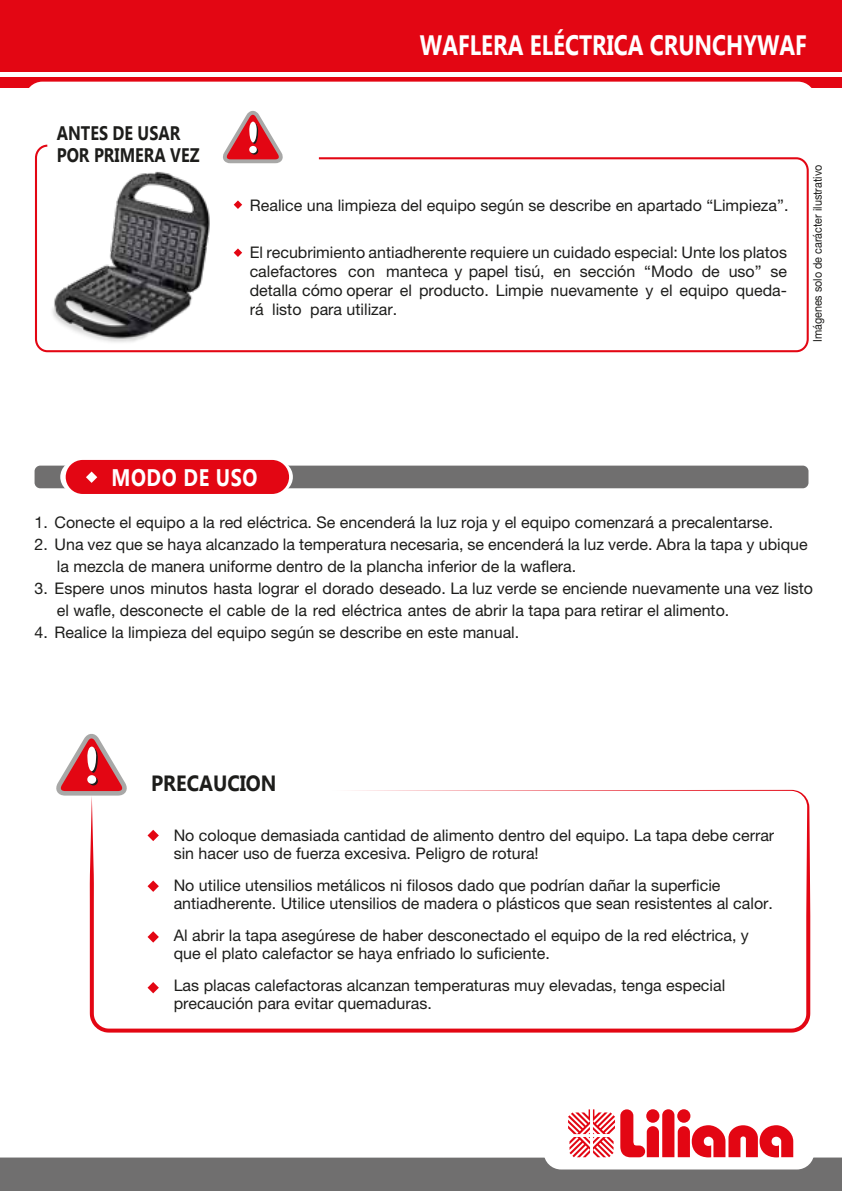
<style>
.page{position:relative;width:842px;height:1191px;background:#fff}
.page>*{position:absolute;margin:0;border:0;box-sizing:border-box;transform-origin:0 0}
.t1{font:700 28px "Gadugi";color:#fff;scale:.8 1}
.t2{font:700 24px "Gadugi";letter-spacing:.03em;color:#fff;scale:.83 1}
.t3{font:700 22px "Gadugi";color:#1d1d1b;scale:.9 1}
.t4{font:700 19.6px/21.6px "Gadugi";color:#1d1d1b;scale:.83 1}
.t5{font:16px/18px "Helvetica Neue";color:#1d1d1b}
.t6{font:12px "Helvetica Neue";color:#1d1d1b;scale:.9 1}
</style>
<div class="page">
<div style="left:0;top:0;width:842px;height:71px;background:#e30613"></div>
<svg style="left:0;top:77px;width:842px;height:11px;background:#e41521"></svg>
<div style="left:25px;top:82px;width:790px;height:44px;background:#fff;border-radius:17px"></div>
<svg style="left:0;top:1109px;width:842px;height:82px"></svg>
<svg style="left:35px;top:144px;width:774px;height:209px"></svg>
<svg style="left:234px;top:200px;width:8px;height:9px"></svg>
<svg style="left:234px;top:248px;width:8px;height:9px"></svg>
<div style="left:35px;top:465px;width:773px;height:23px;background:#706f6f;border-radius:6px"></div>
<svg style="left:60px;top:460px;width:233px;height:34px;background:#e31824"></svg>
<svg style="left:90px;top:790px;width:720px;height:242px"></svg>
<svg style="left:56px;top:734px;width:73px;height:64px"></svg>
<svg style="left:222px;top:110px;width:63px;height:55px"></svg>
<img style="left:36px;top:150px;width:187px;height:203px">
<p class="t4" style="left:57px;top:122px;width:173px">ANTES DE USAR<br>POR PRIMERA VEZ</p>
<h1 class="t1" style="left:420px;top:28px;width:485px">WAFLERA ELÉCTRICA CRUNCHYWAF</h1>
<p class="t5" style="left:250px;top:196px;width:540px">Realice una limpieza del equipo según se describe en apartado “Limpieza”.</p>
<p class="t5" style="left:250px;top:242px;width:539px;line-height:19.2px;text-align:justify">El recubrimiento antiadherente requiere un cuidado especial: Unte los platos calefactores con manteca y papel tisú, en sección “Modo de uso” se detalla cómo operar el producto. Limpie nuevamente y el equipo queda&shy;rá listo para utilizar.</p>
<p class="t6" style="left:810px;top:342px;width:199px;rotate:-90deg">Imágenes solo de carácter ilustrativo</p>
<h2 class="t2" style="left:111px;top:463px;width:178px">MODO DE USO</h2>
<p class="t5" style="left:35px;top:513px;width:740px">1. Conecte el equipo a la red eléctrica. Se encenderá la luz roja y el equipo comenzará a precalentarse.</p>
<p class="t5" style="left:57px;top:533px;width:752px;line-height:22px;text-indent:-22px">2. Una vez que se haya alcanzado la temperatura necesaria, se encenderá la luz verde. Abra la tapa y ubique la mezcla de manera uniforme dentro de la plancha inferior de la waflera.</p>
<p class="t5" style="left:57px;top:577px;width:758px;line-height:22px;text-indent:-22px">3. Espere unos minutos hasta lograr el dorado deseado. La luz verde se enciende nuevamente una vez listo el wafle, desconecte el cable de la red eléctrica antes de abrir la tapa para retirar el alimento.</p>
<p class="t5" style="left:35px;top:623px;width:486px">4. Realice la limpieza del equipo según se describe en este manual.</p>
<h3 class="t3" style="left:151px;top:770px;width:141px">PRECAUCION</h3>
<p class="t5" style="left:174px;top:826px;width:602px">No coloque demasiada cantidad de alimento dentro del equipo. La tapa debe cerrar sin hacer uso de fuerza excesiva. Peligro de rotura!</p>
<p class="t5" style="left:174px;top:876px;width:601px">No utilice utensilios metálicos ni filosos dado que podrían dañar la superficie antiadherente. Utilice utensilios de madera o plásticos que sean resistentes al calor.</p>
<p class="t5" style="left:174px;top:926px;width:577px">Al abrir la tapa asegúrese de haber desconectado el equipo de la red eléctrica, y que el plato calefactor se haya enfriado lo suficiente.</p>
<p class="t5" style="left:174px;top:976px;width:553px">Las placas calefactoras alcanzan temperaturas muy elevadas, tenga especial precaución para evitar quemaduras.</p>
</div>
